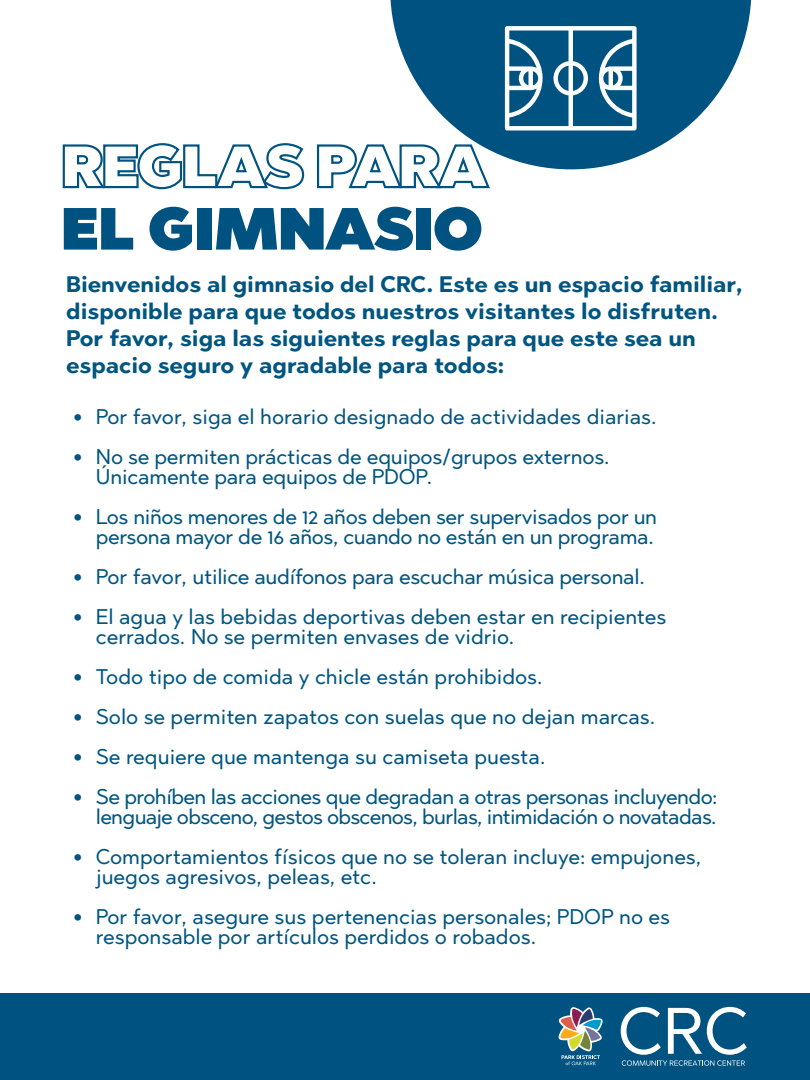
<style>
.page{position:relative;width:810px;height:1080px;background:#fff}
.page>*{position:absolute;margin:0;border:0;box-sizing:border-box;transform-origin:0 0}
.t1{font:900 59.38px "Abrade";letter-spacing:-.015em;color:#005381}
.t2{font:700 22.5px/26.9px "Abrade";color:#015681}
.t3{font:21.25px/20px "Abrade";letter-spacing:-.01em;color:#015681}
.t4{font:21.25px/20px "Abrade";letter-spacing:-.03em;color:#015681;text-align:right}
.s1{font-weight:900}
</style>
<div class="page">
<svg style="left:62px;top:143px;width:243px;height:47px"></svg>
<svg style="left:316px;top:144px;width:174px;height:45px"></svg>
<div style="left:0;top:993px;width:810px;height:87px;background:#005381"></div>
<svg style="left:621px;top:1007px;width:126px;height:59px"></svg>
<svg style="left:558px;top:1007px;width:45px;height:58px"></svg>
<svg style="left:390px;top:0;width:361px;height:169px;fill:#005381"></svg>
<svg style="left:505px;top:26px;width:132px;height:104px"></svg>
<h1 class="t1" style="left:61px;top:189px;width:423px">EL GIMNASIO</h1>
<p class="t2" style="left:66px;top:271px;width:678px">Bienvenidos al gimnasio del CRC. Este es un espacio familiar, disponible para que todos nuestros visitantes lo disfruten.<br>Por favor, siga las siguientes reglas para que este sea un espacio seguro y agradable para todos:</p>
<p class="t3" style="left:73px;top:406px;width:585px"><span class="s1">•</span> Por favor, siga el horario designado de actividades diarias.</p>
<p class="t3" style="left:96px;top:446px;width:515px;text-indent:-23px"><span class="s1">•</span> No se permiten prácticas de equipos/grupos externos.<br>Únicamente para equipos de PDOP.</p>
<p class="t3" style="left:73px;top:506px;width:585px;text-align:right"><span class="s1">•</span> Los niños menores de 12 años deben ser supervisados por un persona mayor de 16 años, cuando no están en un programa.</p>
<p class="t3" style="left:73px;top:566px;width:573px"><span class="s1">•</span> Por favor, utilice audífonos para escuchar música personal.</p>
<p class="t3" style="left:96px;top:606px;width:572px;text-indent:-22px"><span class="s1">•</span> El agua y las bebidas deportivas deben estar en recipientes cerrados. No se permiten envases de vidrio.</p>
<p class="t3" style="left:73px;top:666px;width:471px"><span class="s1">•</span> Todo tipo de comida y chicle están prohibidos.</p>
<p class="t3" style="left:73px;top:706px;width:583px"><span class="s1">•</span> Solo se permiten zapatos con suelas que no dejan marcas.</p>
<p class="t3" style="left:73px;top:746px;width:474px"><span class="s1">•</span> Se requiere que mantenga su camiseta puesta.</p>
<p class="t4" style="left:73px;top:786px;width:646px"><span class="s1">•</span> Se prohíben las acciones que degradan a otras personas incluyendo: lenguaje obsceno, gestos obscenos, burlas, intimidación o novatadas.</p>
<p class="t3" style="left:96px;top:846px;width:607px;text-indent:-22px"><span class="s1">•</span> Comportamientos físicos que no se toleran incluye: empujones, juegos agresivos, peleas, etc.</p>
<p class="t3" style="left:96px;top:906px;width:576px;text-indent:-22px"><span class="s1">•</span> Por favor, asegure sus pertenencias personales; PDOP no es responsable por artículos perdidos o robados.</p>
</div>
